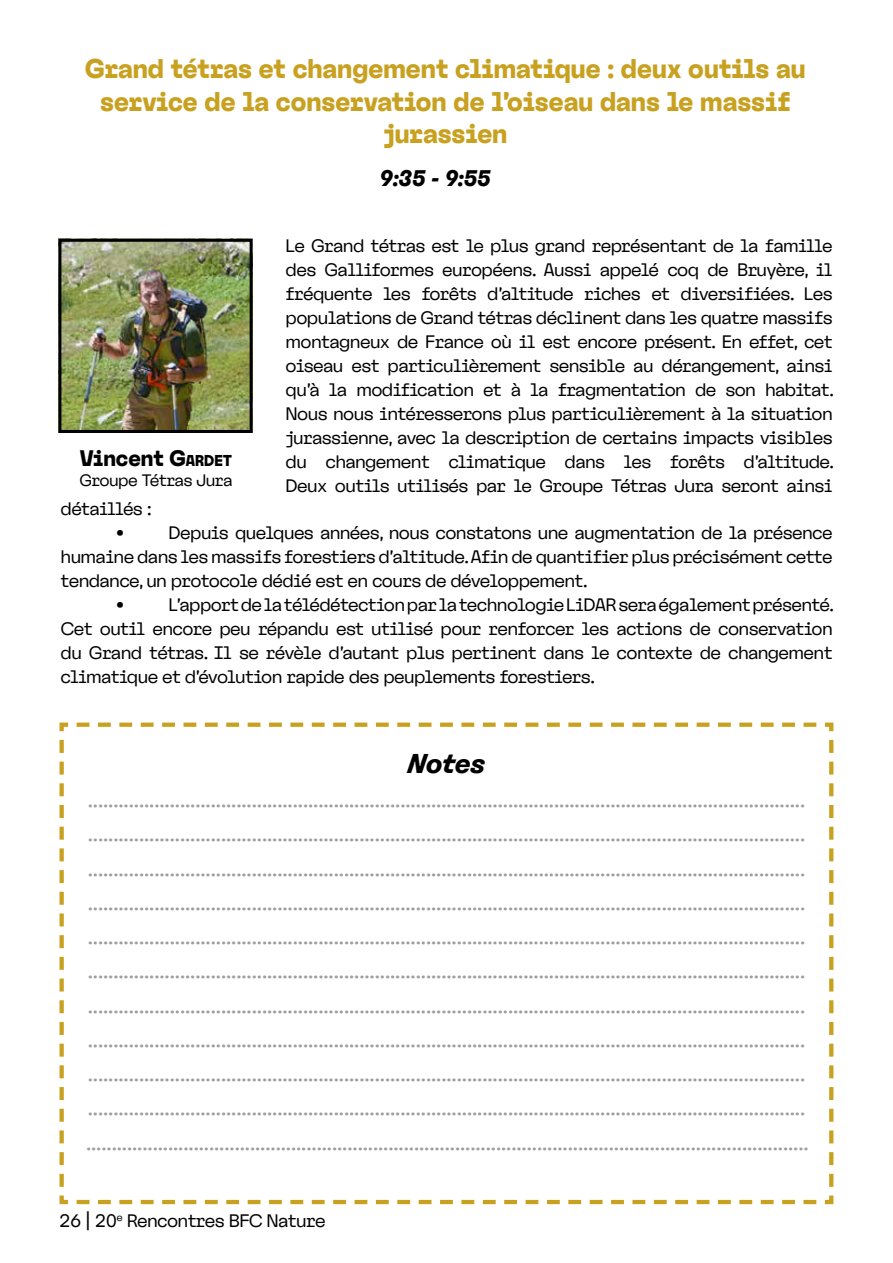
<style>
.page{position:relative;width:893px;height:1263px;background:#fff}
.page>*{position:absolute;margin:0;border:0;box-sizing:border-box;transform-origin:0 0}
.t1{font:27.15px "Nagel VF";letter-spacing:-.005em;color:#000;scale:1.05 1}
.t2{font:27px/32.4px "Nagel VF";color:#c9a120;text-align:center}
.t3{font:700 22.5px "Nagel";color:#000}
.t4{font:22.5px "Nagel VF";color:#000}
.t5{font:19.95px/34.2px "Nagel VF";color:#9d9d9c;scale:1.05 1}
.t6{font:18px/24px "Nagel VF";color:#000;text-align:justify}
.t7{font:16.5px "Nagel VF";color:#000}
.s1{font-style:inherit}
.s2{font-size:15.75px}
</style>
<div class="page">
<img style="left:62px;top:243px;width:187px;height:186px">
<div style="left:58px;top:239px;width:195px;height:194px;border:3px solid #000"></div>
<svg style="left:59px;top:722px;width:775px;height:483px"></svg>
<h2 class="t2" style="left:85px;top:51px;width:722px">Grand tétras et changement climatique : deux outils au service de la conservation de l’oiseau dans le massif jurassien</h2>
<p class="t4" style="left:380px;top:162px;width:113px">9:35 - 9:55</p>
<p class="t6" style="left:286px;top:233px;width:549px">Le Grand tétras est le plus grand représentant de la famille des Galliformes européens. Aussi appelé coq de Bruyère, il fréquente les forêts d’altitude riches et diversifiées. Les populations de Grand tétras déclinent dans les quatre massifs montagneux de France où il est encore présent. En effet, cet oiseau est particulièrement sensible au dérangement, ainsi qu’à la modification et à la fragmentation de son habitat.<br>Nous nous intéresserons plus particulièrement à la situation jurassienne, avec la description de certains impacts visibles du changement climatique dans les forêts d’altitude.<br>Deux outils utilisés par le Groupe Tétras Jura seront ainsi</p>
<p class="t3" style="left:80px;top:442px;width:153px">Vincent <span class="s1">G</span><span class="s2">ARDET</span></p>
<p class="t7" style="left:80px;top:468px;width:154px">Groupe Tétras Jura</p>
<p class="t6" style="left:115px;top:495px;width:38px;text-indent:-54px">détaillés : •</p>
<p class="t6" style="left:169px;top:519px;width:665px">Depuis quelques années, nous constatons une augmentation de la présence</p>
<p class="t6" style="left:61px;top:543px;width:773px">humaine dans les massifs forestiers d’altitude. Afin de quantifier plus précisément cette</p>
<p class="t6" style="left:61px;top:567px;width:528px">tendance, un protocole dédié est en cours de développement.</p>
<p class="t6" style="left:115px;top:591px;width:12px">•</p>
<p class="t6" style="left:61px;top:591px;width:774px;text-indent:108px">L’apport de la télédétection par la technologie LiDAR sera également présenté.<br>Cet outil encore peu répandu est utilisé pour renforcer les actions de conservation du Grand tétras. Il se révèle d’autant plus pertinent dans le contexte de changement climatique et d’évolution rapide des peuplements forestiers.</p>
<h1 class="t1" style="left:408px;top:744px;width:76px">Notes</h1>
<p class="t5" style="left:86px;top:782px;width:690px">............................................................................................................................................ ............................................................................................................................................ ............................................................................................................................................ ............................................................................................................................................ ............................................................................................................................................ ............................................................................................................................................ ............................................................................................................................................ ............................................................................................................................................ ............................................................................................................................................ ............................................................................................................................................ .............................................................................................................................................</p>
<p class="t6" style="left:60px;top:1207px;width:267px">26 | 20<sup>e</sup> Rencontres BFC Nature</p>
</div>
